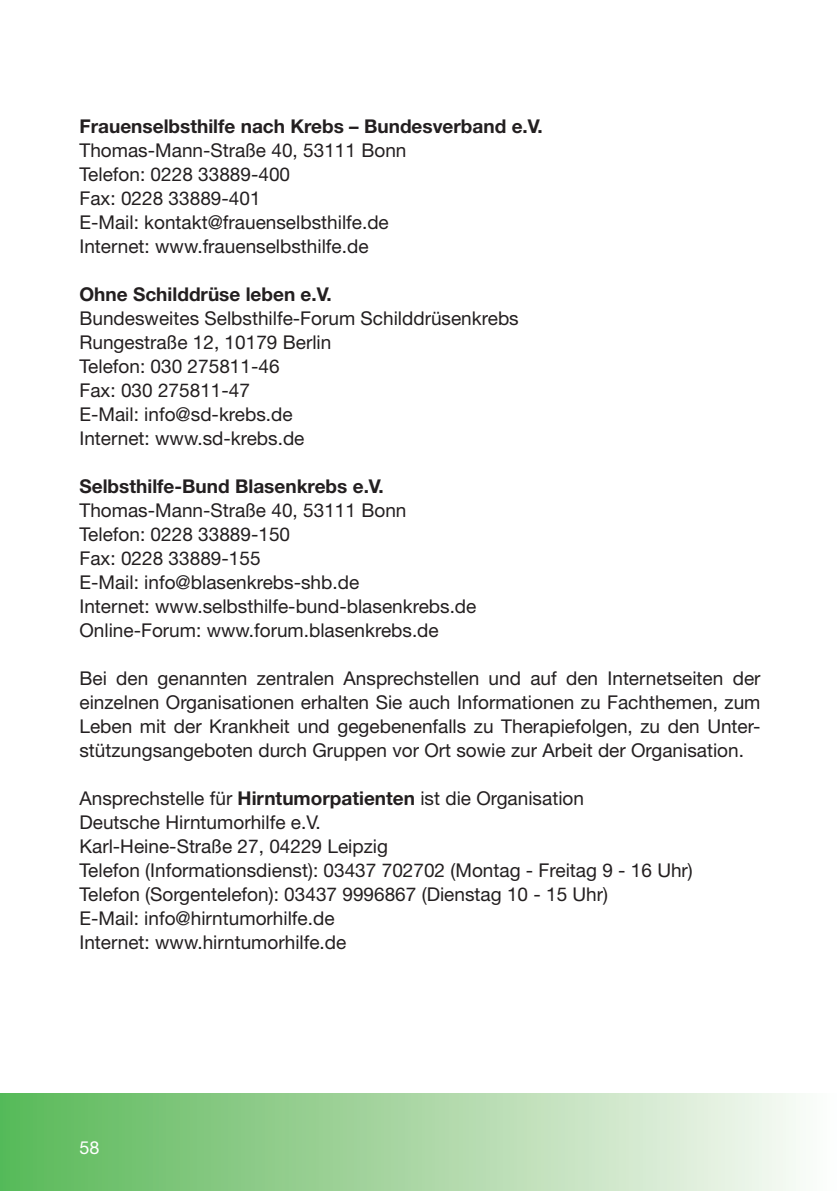
<style>
.page{position:relative;width:840px;height:1191px;background:#fff}
.page>*{position:absolute;margin:0;border:0;box-sizing:border-box;transform-origin:0 0}
.t1{font:19px/24px "Helvetica Neue";color:#231f20}
.t2{font:700 19px "Helvetica Neue";color:#231f20}
.t3{font:18px "Helvetica Neue";color:#fff}
.s1{font-weight:700}
</style>
<div class="page">
<div style="left:0;top:1093px;width:839px;height:98px;background:linear-gradient(to right,#59b756,#fefbf9)"></div>
<p class="t2" style="left:79px;top:119px;width:464px">Frauenselbsthilfe nach Krebs – Bundesverband e.V.</p>
<p class="t1" style="left:79px;top:140px;width:328px">Thomas-Mann-Straße 40, 53111 Bonn<br>Telefon: 0228 33889-400<br>Fax: 0228 33889-401<br>E-Mail: kontakt@frauenselbsthilfe.de<br>Internet: www.frauenselbsthilfe.de</p>
<p class="t2" style="left:79px;top:287px;width:253px">Ohne Schilddrüse leben e.V.</p>
<p class="t1" style="left:79px;top:308px;width:440px">Bundesweites Selbsthilfe-Forum Schilddrüsenkrebs<br>Rungestraße 12, 10179 Berlin<br>Telefon: 030 275811-46<br>Fax: 030 275811-47<br>E-Mail: info@sd-krebs.de<br>Internet: www.sd-krebs.de</p>
<p class="t2" style="left:79px;top:479px;width:305px">Selbsthilfe-Bund Blasenkrebs e.V.</p>
<p class="t1" style="left:79px;top:500px;width:398px">Thomas-Mann-Straße 40, 53111 Bonn Telefon: 0228 33889-150<br>Fax: 0228 33889-155<br>E-Mail: info@blasenkrebs-shb.de<br>Internet: www.selbsthilfe-bund-blasenkrebs.de Online-Forum: www.forum.blasenkrebs.de</p>
<p class="t1" style="left:79px;top:668px;width:682px;text-align:justify">Bei den genannten zentralen Ansprechstellen und auf den Internetseiten der einzelnen Organisationen erhalten Sie auch Informationen zu Fachthemen, zum Leben mit der Krankheit und gegebenenfalls zu Therapiefolgen, zu den Unter&shy;stützungsangeboten durch Gruppen vor Ort sowie zur Arbeit der Organisation.</p>
<p class="t1" style="left:79px;top:788px;width:614px">Ansprechstelle für <span class="s1">Hirntumorpatienten</span> ist die Organisation<br>Deutsche Hirntumorhilfe e.V.<br>Karl-Heine-Straße 27, 04229 Leipzig<br>Telefon (Informationsdienst): 03437 702702 (Montag - Freitag 9 - 16 Uhr)<br>Telefon (Sorgentelefon): 03437 9996867 (Dienstag 10 - 15 Uhr)<br>E-Mail: info@hirntumorhilfe.de<br>Internet: www.hirntumorhilfe.de</p>
<p class="t3" style="left:79px;top:1141px;width:22px">58</p>
</div>
